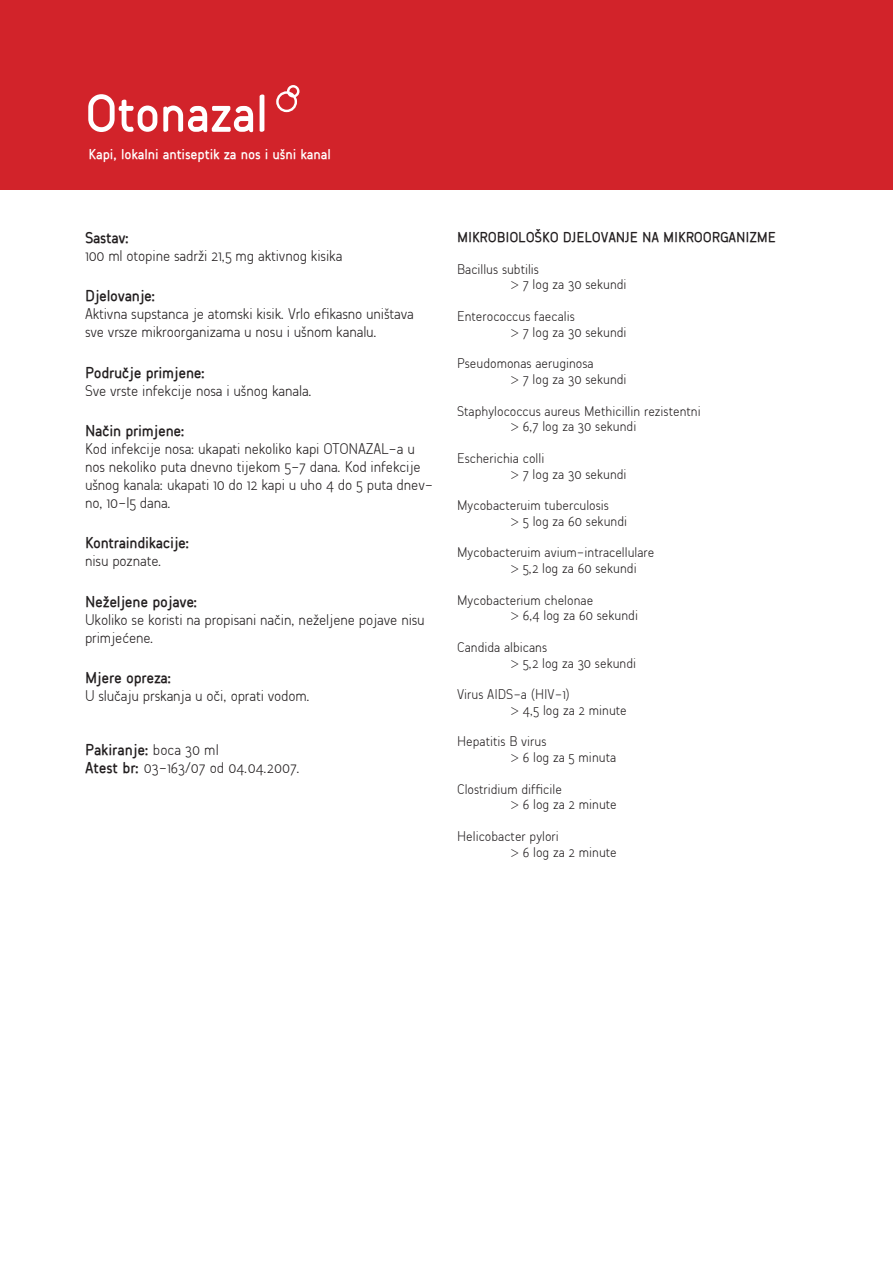
<style>
.page{position:relative;width:893px;height:1263px;background:#fff}
.page>*{position:absolute;margin:0;border:0;box-sizing:border-box;transform-origin:0 0}
.t1{font:700 54px "Tribeca";color:#fff}
.t2{font:500 16.5px/18px "Tribeca";letter-spacing:-.01em;color:#231f20}
.t3{font:700 16.5px "Tribeca";letter-spacing:-.01em;color:#231f20}
.t4{font:500 15px/15.8px "Tribeca";color:#231f20}
.t5{font:700 15px "Tribeca";color:#231f20}
.t6{font:700 15px "Tribeca";color:#fff}
.s1{font-weight:700}
</style>
<div class="page">
<div style="left:0;top:0;width:893px;height:190px;background:#d2232a"></div>
<div style="left:276px;top:91px;width:21px;height:21px;border:2px solid #fff;border-radius:50%"></div>
<div style="left:287px;top:85px;width:12px;height:13px;border:2px solid #fff;border-radius:50%"></div>
<h1 class="t1" style="left:85px;top:84px;width:184px">Otonazal</h1>
<p class="t6" style="left:89px;top:146px;width:244px">Kapi, lokalni antiseptik za nos i ušni kanal</p>
<p class="t3" style="left:85px;top:229px;width:45px">Sastav:</p>
<p class="t2" style="left:85px;top:247px;width:259px">100 ml otopine sadrži 21,5 mg aktivnog kisika</p>
<p class="t3" style="left:85px;top:287px;width:72px">Djelovanje:</p>
<p class="t2" style="left:85px;top:305px;width:330px">Aktivna supstanca je atomski kisik. Vrlo efikasno uništava sve vrsze mikroorganizama u nosu i ušnom kanalu.</p>
<p class="t3" style="left:85px;top:363px;width:122px">Područje primjene:</p>
<p class="t2" style="left:85px;top:381px;width:228px">Sve vrste infekcije nosa i ušnog kanala.</p>
<p class="t3" style="left:85px;top:422px;width:101px">Način primjene:</p>
<p class="t2" style="left:85px;top:440px;width:350px">Kod infekcije nosa: ukapati nekoliko kapi OTONAZAL-a u nos nekoliko puta dnevno tijekom 5-7 dana. Kod infekcije ušnog kanala: ukapati 10 do 12 kapi u uho 4 do 5 puta dnev&shy;no, 10-l5 dana.</p>
<p class="t3" style="left:85px;top:534px;width:106px">Kontraindikacije:</p>
<p class="t2" style="left:85px;top:552px;width:78px">nisu poznate.</p>
<p class="t3" style="left:85px;top:592px;width:114px">Neželjene pojave:</p>
<p class="t2" style="left:85px;top:610px;width:341px">Ukoliko se koristi na propisani način, neželjene pojave nisu primjećene.</p>
<p class="t3" style="left:85px;top:668px;width:88px">Mjere opreza:</p>
<p class="t2" style="left:85px;top:686px;width:226px">U slučaju prskanja u oči, oprati vodom.</p>
<p class="t2" style="left:85px;top:740px;width:216px"><span class="s1">Pakiranje:</span> boca 30 ml<br><span class="s1">Atest br:</span> 03-163/07 od 04.04.2007.</p>
<p class="t5" style="left:457px;top:229px;width:320px">MIKROBIOLOŠKO DJELOVANJE NA MIKROORGANIZME</p>
<p class="t4" style="left:511px;top:261px;width:117px;text-indent:-54px">Bacillus subtilis<br>&gt; 7 log za 30 sekundi</p>
<p class="t4" style="left:511px;top:308px;width:117px;text-indent:-54px">Enterococcus faecalis<br>&gt; 7 log za 30 sekundi</p>
<p class="t4" style="left:511px;top:355px;width:117px;text-indent:-54px">Pseudomonas aeruginosa<br>&gt; 7 log za 30 sekundi</p>
<p class="t4" style="left:511px;top:403px;width:191px;text-indent:-54px">Staphylococcus aureus Methicillin rezistentni &gt; 6,7 log za 30 sekundi</p>
<p class="t4" style="left:511px;top:450px;width:117px;text-indent:-54px">Escherichia colli<br>&gt; 7 log za 30 sekundi</p>
<p class="t4" style="left:511px;top:497px;width:118px;text-indent:-54px">Mycobacteruim tuberculosis<br>&gt; 5 log za 60 sekundi</p>
<p class="t4" style="left:511px;top:544px;width:145px;text-indent:-54px">Mycobacteruim avium-intracellulare &gt; 5,2 log za 60 sekundi</p>
<p class="t4" style="left:511px;top:592px;width:128px;text-indent:-54px">Mycobacterium chelonae<br>&gt; 6,4 log za 60 sekundi</p>
<p class="t4" style="left:511px;top:639px;width:127px;text-indent:-54px">Candida albicans<br>&gt; 5,2 log za 30 sekundi</p>
<p class="t4" style="left:511px;top:686px;width:117px;text-indent:-54px">Virus AIDS-a (HIV-1)<br>&gt; 4,5 log za 2 minute</p>
<p class="t4" style="left:511px;top:733px;width:107px;text-indent:-54px">Hepatitis B virus<br>&gt; 6 log za 5 minuta</p>
<p class="t4" style="left:511px;top:781px;width:107px;text-indent:-54px">Clostridium difficile<br>&gt; 6 log za 2 minute</p>
<p class="t4" style="left:511px;top:828px;width:107px;line-height:16.2px;text-indent:-54px">Helicobacter pylori<br>&gt; 6 log za 2 minute</p>
</div>
